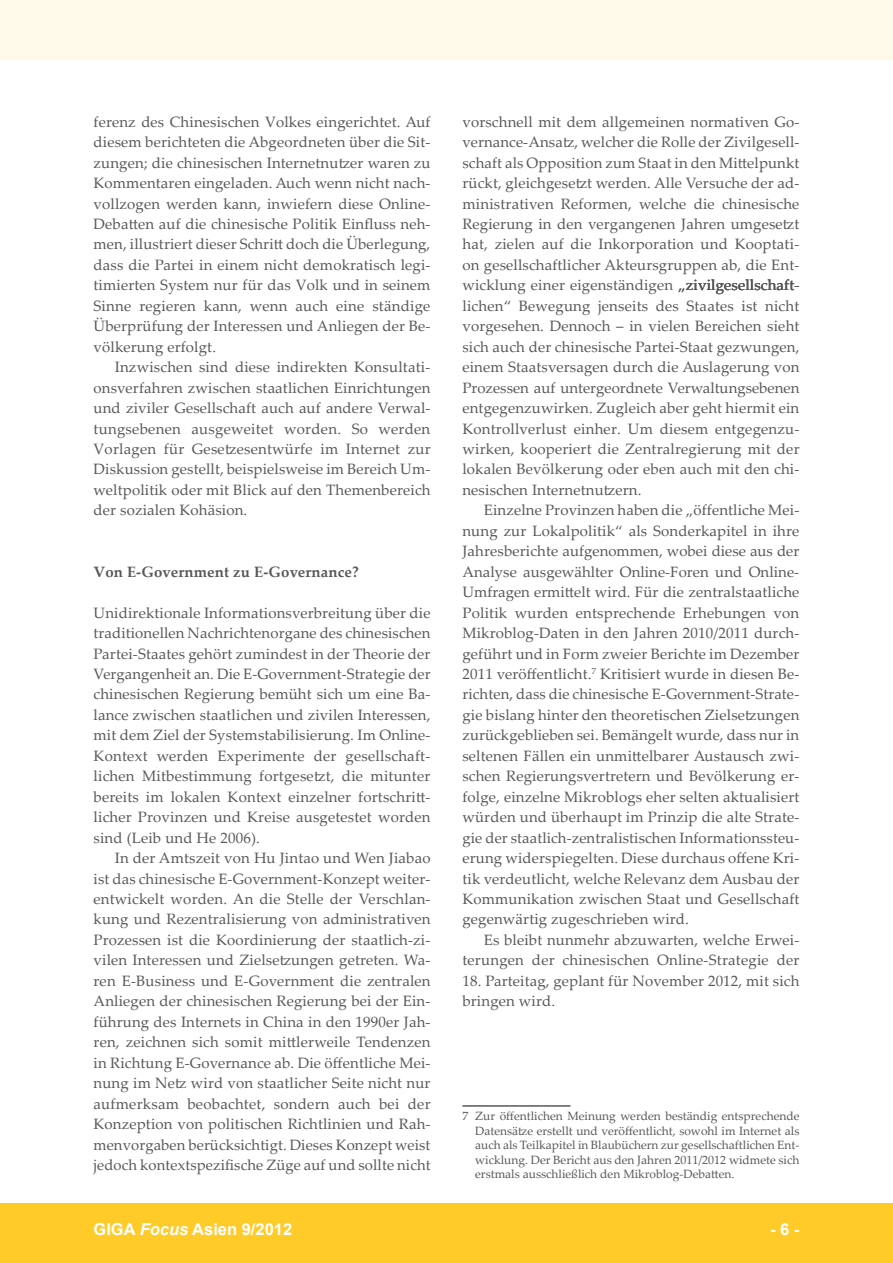
<style>
.page{position:relative;width:893px;height:1263px;background:#fff}
.page>*{position:absolute;margin:0;border:0;box-sizing:border-box;transform-origin:0 0}
.t1{font:700 16.5px "Arial";color:#fff}
.foc__text_fliesstext{font:15px/20.4px "Palatino Linotype";letter-spacing:.01em;color:#57585a;text-align:justify}
.foc__text_1__absatz{font:15px/20.4px "Palatino Linotype";letter-spacing:.015em;color:#57585a;text-align:justify}
.foc__text_fussnoten{font:15px/20.4px "Palatino Linotype";letter-spacing:.01em;color:#57585a;text-align:justify}
.foc__text_ueberschri{font:700 15px "Palatino Linotype";letter-spacing:.01em;color:#57585a}
.foc__text_fussnoten-2{font:12px/14.4px "Palatino Linotype";color:#57585a;text-align:justify}
.s1{font-style:italic}
</style>
<div class="page">
<div style="left:0;top:1203px;width:893px;height:60px;background:#fecb29"></div>
<div style="left:0;top:0;width:893px;height:60px;background:#fef9e9"></div>
<hr style="left:462px;top:1105px;width:108px;height:2px;background:#57585a">
<p class="foc__text_fussnoten" style="left:94px;top:111px;width:338px">ferenz des Chinesischen Volkes eingerichtet. Auf diesem berichteten die Abgeordneten über die Sit&shy;zungen; die chinesischen Internetnutzer waren zu Kommentaren eingeladen. Auch wenn nicht nach&shy;vollzogen werden kann, inwiefern diese Online-Debatten auf die chinesische Politik Einfluss neh&shy;men, illustriert dieser Schritt doch die Überlegung, dass die Partei in einem nicht demokratisch legi&shy;timierten System nur für das Volk und in seinem Sinne regieren kann, wenn auch eine ständige Überprüfung der Interessen und Anliegen der Be&shy;völkerung erfolgt.</p>
<p class="foc__text_fliesstext" style="left:94px;top:356px;width:339px;text-indent:21px">Inzwischen sind diese indirekten Konsultati&shy;onsverfahren zwischen staatlichen Einrichtungen und ziviler Gesellschaft auch auf andere Verwal&shy;tungsebenen ausgeweitet worden. So werden Vorlagen für Gesetzesentwürfe im Internet zur Diskussion gestellt, beispielsweise im Bereich Um&shy;weltpolitik oder mit Blick auf den Themenbereich der sozialen Kohäsion.</p>
<p class="foc__text_ueberschri" style="left:94px;top:561px;width:267px">Von E-Government zu E-Governance?</p>
<p class="foc__text_1__absatz" style="left:94px;top:602px;width:339px">Unidirektionale Informationsverbreitung über die traditionellen Nachrichtenorgane des chinesischen Partei-Staates gehört zumindest in der Theorie der Vergangenheit an. Die E-Government-Strategie der chinesischen Regierung bemüht sich um eine Ba&shy;lance zwischen staatlichen und zivilen Interessen, mit dem Ziel der Systemstabilisierung. Im Online-Kontext werden Experimente der gesellschaft&shy;lichen Mitbestimmung fortgesetzt, die mitunter bereits im lokalen Kontext einzelner fortschritt&shy;licher Provinzen und Kreise ausgetestet worden sind (Leib und He 2006).</p>
<p class="foc__text_fliesstext" style="left:94px;top:847px;width:339px;text-indent:21px">In der Amtszeit von Hu Jintao und Wen Jiabao ist das chinesische E-Government-Konzept weiter&shy;entwickelt worden. An die Stelle der Verschlan&shy;kung und Rezentralisierung von administrativen Prozessen ist die Koordinierung der staatlich-zi&shy;vilen Interessen und Zielsetzungen getreten. Wa&shy;ren E-Business und E-Government die zentralen Anliegen der chinesischen Regierung bei der Ein&shy;führung des Internets in China in den 1990er Jah&shy;ren, zeichnen sich somit mittlerweile Tendenzen in Richtung E-Governance ab. Die öffentliche Mei&shy;nung im Netz wird von staatlicher Seite nicht nur aufmerksam beobachtet, sondern auch bei der Konzeption von politischen Richtlinien und Rah&shy;menvorgaben berücksichtigt. Dieses Konzept weist jedoch kontextspezifische Züge auf und sollte nicht</p>
<p class="foc__text_fliesstext" style="left:462px;top:111px;width:339px">vorschnell mit dem allgemeinen normativen Go&shy;vernance-Ansatz, welcher die Rolle der Zivilgesell&shy;schaft als Opposition zum Staat in den Mittelpunkt rückt, gleichgesetzt werden. Alle Versuche der ad&shy;ministrativen Reformen, welche die chinesische Regierung in den vergangenen Jahren umgesetzt hat, zielen auf die Inkorporation und Kooptati&shy;on gesellschaftlicher Akteursgruppen ab, die Ent&shy;wicklung einer eigenständigen „zivilgesellschaft&shy;lichen“ Bewegung jenseits des Staates ist nicht vorgesehen. Dennoch – in vielen Bereichen sieht sich auch der chinesische Partei-Staat gezwungen, einem Staatsversagen durch die Auslagerung von Prozessen auf untergeordnete Verwaltungsebenen entgegenzuwirken. Zugleich aber geht hiermit ein Kontrollverlust einher. Um diesem entgegenzu&shy;wirken, kooperiert die Zentralregierung mit der lokalen Bevölkerung oder eben auch mit den chi&shy;nesischen Internetnutzern.</p>
<p class="foc__text_fliesstext" style="left:462px;top:499px;width:339px;text-indent:21px">Einzelne Provinzen haben die „öffentliche Mei&shy;nung zur Lokalpolitik“ als Sonderkapitel in ihre Jahresberichte aufgenommen, wobei diese aus der Analyse ausgewählter Online-Foren und Online-Umfragen ermittelt wird. Für die zentralstaatliche Politik wurden entsprechende Erhebungen von Mikroblog-Daten in den Jahren 2010/2011 durch&shy;geführt und in Form zweier Berichte im Dezember 2011 veröffentlicht.<sup>7</sup> Kritisiert wurde in diesen Be&shy;richten, dass die chinesische E-Government-Strate&shy;gie bislang hinter den theoretischen Zielsetzungen zurückgeblieben sei. Bemängelt wurde, dass nur in seltenen Fällen ein unmittelbarer Austausch zwi&shy;schen Regierungsvertretern und Bevölkerung er&shy;folge, einzelne Mikroblogs eher selten aktualisiert würden und überhaupt im Prinzip die alte Strate&shy;gie der staatlich-zentralistischen Informationssteu&shy;erung widerspiegelten. Diese durchaus offene Kri&shy;tik verdeutlicht, welche Relevanz dem Ausbau der Kommunikation zwischen Staat und Gesellschaft gegenwärtig zugeschrieben wird.</p>
<p class="foc__text_fliesstext" style="left:462px;top:929px;width:338px;text-align:right">Es bleibt nunmehr abzuwarten, welche Erwei&shy;terungen der chinesischen Online-Strategie der</p>
<p class="foc__text_fliesstext" style="left:462px;top:970px;width:338px">18. Parteitag, geplant für November 2012, mit sich bringen wird.</p>
<p class="foc__text_fussnoten-2" style="left:475px;top:1108px;width:326px;text-indent:-13px">7 Zur öffentlichen Meinung werden beständig entsprechende Datensätze erstellt und veröffentlicht, sowohl im Internet als auch als Teilkapitel in Blaubüchern zur gesellschaftlichen Ent&shy;wicklung. Der Bericht aus den Jahren 2011/2012 widmete sich erstmals ausschließlich den Mikroblog-Debatten.</p>
<p class="t1" style="left:94px;top:1218px;width:200px">GIGA <span class="s1">Focus</span> Asien 9/2012</p>
<p class="t1" style="left:770px;top:1218px;width:31px">- 6 -</p>
</div>
